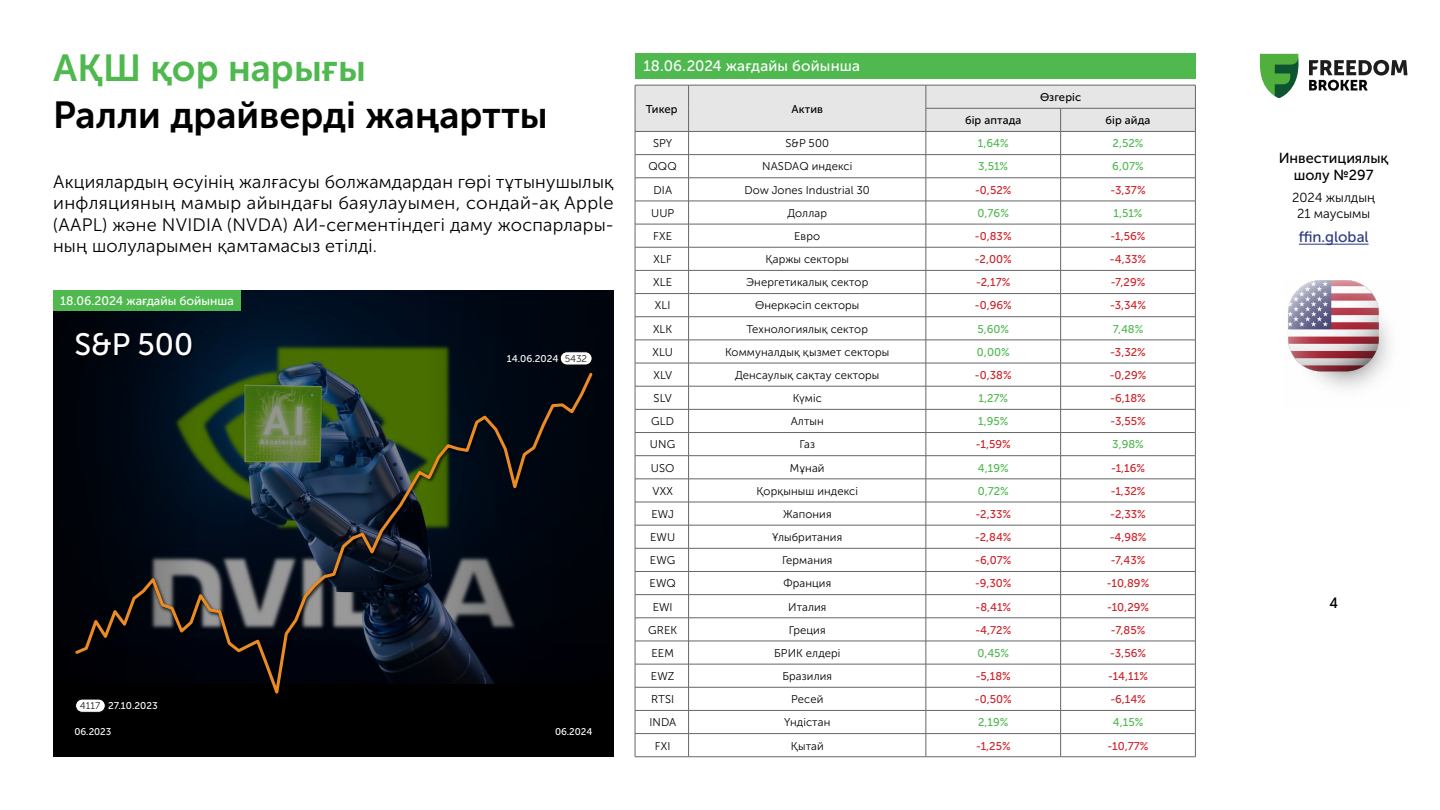
<style>
.page{position:relative;width:1440px;height:810px;background:#fff}
.page>*{position:absolute;margin:0;border:0;box-sizing:border-box;transform-origin:0 0}
.t1{font:37.5px "Museo Sans Cyrl 700";color:#000}
.t2{font:37.5px "Museo Sans Cyrl 700";color:#4fb84f}
.t3{font:30.83px "Museo Sans Cyrl 500";color:#fff}
.t4{font:18px/21.6px "Museo Sans Cyrl 300";letter-spacing:.01em;color:#000;text-align:justify}
.t5{font:15px "Museo Sans Cyrl 500";letter-spacing:.01em;color:#fff}
.t6{font:15px "Museo Sans Cyrl 500";color:#293882}
.t7{font:14.48px/17.4px "Museo Sans Cyrl 500";color:#000;text-align:center}
.t8{font:500 14.48px "Good Pro";color:#000}
.t9{font:13.05px/15.7px "Museo Sans Cyrl 300";color:#000;text-align:center}
.t10{font:12.23px "Museo Sans Cyrl 500";color:#fff}
.t11{font:11.25px "Museo Sans Cyrl 300";letter-spacing:.01em;color:#000}
.t12{font:11.25px "Museo Sans Cyrl 500";color:#cd2027}
.t13{font:11.25px "Museo Sans Cyrl 500";color:#4fb84f}
.t14{font:11.25px "Museo Sans Cyrl 500";letter-spacing:.01em;color:#000}
.t15{font:9.82px "Museo Sans Cyrl 500";color:#fff}
.t16{font:9.75px "Museo Sans Cyrl 500";color:#fff}
.s1{font-family:"Museo Sans Cyrl 300";color:#1d1c1b}
</style>
<div class="page">
<hr style="left:1299px;top:244px;width:70px;height:1px;background:#293882">
<svg style="left:1260px;top:54px;width:38px;height:44px"></svg>
<svg style="left:1309px;top:60px;width:98px;height:31px"></svg>
<img style="left:1288px;top:281px;width:102px;height:108px">
<svg style="left:635px;top:85px;width:561px;height:672px"></svg>
<hr style="left:635px;top:757px;width:54px;height:1px;background:#666">
<hr style="left:689px;top:757px;width:237px;height:1px;background:#666">
<hr style="left:926px;top:757px;width:135px;height:1px;background:#666">
<hr style="left:1061px;top:757px;width:135px;height:1px;background:#666">
<div style="left:635px;top:53px;width:561px;height:26px;background:#4fb84f"></div>
<img style="left:202px;top:290px;width:214px;height:80px">
<div style="left:53px;top:300px;width:149px;height:457px;background:linear-gradient(to right,#000004,#000f21)"></div>
<svg style="left:416px;top:290px;width:198px;height:303px;background:#020a10"></svg>
<div style="left:53px;top:593px;width:561px;height:164px;background:#000"></div>
<div style="left:75px;top:333px;width:119px;height:26px;background:#000;opacity:.75"></div>
<div style="left:76px;top:699px;width:29px;height:13px;background:#fff;border-radius:7px"></div>
<div style="left:75px;top:699px;width:31px;height:14px;border:1px solid #000;border-radius:7px"></div>
<div style="left:560px;top:352px;width:32px;height:13px;background:#fff;border-radius:7px"></div>
<div style="left:560px;top:351px;width:32px;height:14px;border:1px solid #000;border-radius:7px"></div>
<div style="left:53px;top:290px;width:188px;height:21px;background:#4fb84f"></div>
<svg style="left:73px;top:370px;width:522px;height:334px"></svg>
<h1 class="t2" style="left:53px;top:47px;width:314px">АҚШ қор нарығы</h1>
<h1 class="t1" style="left:53px;top:95px;width:496px">Ралли драйверді жаңартты</h1>
<h3 class="t4" style="left:53px;top:171px;width:562px">Акциялардың өсуінің жалғасуы болжамдардан гөрі тұтынушылық инфляцияның мамыр айындағы баяулауымен, сондай-ақ Apple (AAPL) және NVIDIA (NVDA) АИ-сегментіндегі даму жоспарлары&shy;ның шолуларымен қамтамасыз етілді.</h3>
<p class="t10" style="left:60px;top:294px;width:175px">18.06.2024 жағдайы бойынша</p>
<h2 class="t3" style="left:74px;top:328px;width:120px">S&amp;P 500</h2>
<p class="t15" style="left:80px;top:700px;width:79px"><span class="s1">4117</span> 27.10.2023</p>
<p class="t15" style="left:507px;top:353px;width:82px">14.06.2024 <span class="s1">5432</span></p>
<p class="t16" style="left:74px;top:727px;width:39px">06.2023</p>
<p class="t16" style="left:555px;top:727px;width:39px">06.2024</p>
<h3 class="t5" style="left:643px;top:58px;width:218px">18.06.2024 жағдайы бойынша</h3>
<p class="t14" style="left:646px;top:102px;width:33px">Тикер</p>
<p class="t14" style="left:791px;top:102px;width:33px">Актив</p>
<p class="t14" style="left:1040px;top:91px;width:43px">Өзгеріс</p>
<p class="t14" style="left:965px;top:114px;width:58px">бір аптада</p>
<p class="t14" style="left:1106px;top:114px;width:46px">бір айда</p>
<p class="t11" style="left:653px;top:137px;width:21px">SPY</p>
<p class="t11" style="left:785px;top:137px;width:45px">S&amp;P 500</p>
<p class="t13" style="left:978px;top:137px;width:32px">1,64%</p>
<p class="t13" style="left:1113px;top:137px;width:32px">2,52%</p>
<p class="t11" style="left:649px;top:160px;width:30px">QQQ</p>
<p class="t11" style="left:762px;top:160px;width:92px">NASDAQ индексі</p>
<p class="t13" style="left:978px;top:160px;width:31px">3,51%</p>
<p class="t13" style="left:1112px;top:160px;width:33px">6,07%</p>
<p class="t11" style="left:653px;top:184px;width:20px">DIA</p>
<p class="t11" style="left:745px;top:184px;width:127px">Dow Jones Industrial 30</p>
<p class="t12" style="left:975px;top:184px;width:38px">-0,52%</p>
<p class="t12" style="left:1110px;top:184px;width:37px">-3,37%</p>
<p class="t11" style="left:651px;top:207px;width:25px">UUP</p>
<p class="t11" style="left:787px;top:207px;width:41px">Доллар</p>
<p class="t13" style="left:978px;top:207px;width:33px">0,76%</p>
<p class="t13" style="left:1113px;top:207px;width:31px">1,51%</p>
<p class="t11" style="left:653px;top:230px;width:20px">FXE</p>
<p class="t11" style="left:794px;top:230px;width:27px">Евро</p>
<p class="t12" style="left:975px;top:230px;width:38px">-0,83%</p>
<p class="t12" style="left:1111px;top:230px;width:36px">-1,56%</p>
<p class="t11" style="left:654px;top:253px;width:20px">XLF</p>
<p class="t11" style="left:766px;top:253px;width:85px">Қаржы секторы</p>
<p class="t12" style="left:975px;top:253px;width:38px">-2,00%</p>
<p class="t12" style="left:1110px;top:253px;width:38px">-4,33%</p>
<p class="t11" style="left:653px;top:276px;width:20px">XLE</p>
<p class="t11" style="left:746px;top:276px;width:124px">Энергетикалық сектор</p>
<p class="t12" style="left:976px;top:276px;width:36px">-2,17%</p>
<p class="t12" style="left:1111px;top:276px;width:36px">-7,29%</p>
<p class="t11" style="left:655px;top:299px;width:17px">XLI</p>
<p class="t11" style="left:755px;top:299px;width:106px">Өнеркәсіп секторы</p>
<p class="t12" style="left:975px;top:299px;width:38px">-0,96%</p>
<p class="t12" style="left:1110px;top:299px;width:37px">-3,34%</p>
<p class="t11" style="left:653px;top:323px;width:21px">XLK</p>
<p class="t11" style="left:747px;top:323px;width:123px">Технологиялық сектор</p>
<p class="t13" style="left:977px;top:323px;width:33px">5,60%</p>
<p class="t13" style="left:1113px;top:323px;width:32px">7,48%</p>
<p class="t11" style="left:652px;top:346px;width:22px">XLU</p>
<p class="t11" style="left:725px;top:346px;width:166px">Коммуналдық қызмет секторы</p>
<p class="t13" style="left:977px;top:346px;width:34px">0,00%</p>
<p class="t12" style="left:1110px;top:346px;width:37px">-3,32%</p>
<p class="t11" style="left:653px;top:369px;width:20px">XLV</p>
<p class="t11" style="left:735px;top:369px;width:146px">Денсаулық сақтау секторы</p>
<p class="t12" style="left:975px;top:369px;width:38px">-0,38%</p>
<p class="t12" style="left:1110px;top:369px;width:38px">-0,29%</p>
<p class="t11" style="left:654px;top:392px;width:20px">SLV</p>
<p class="t11" style="left:793px;top:392px;width:31px">Күміс</p>
<p class="t13" style="left:978px;top:392px;width:31px">1,27%</p>
<p class="t12" style="left:1110px;top:392px;width:37px">-6,18%</p>
<p class="t11" style="left:651px;top:415px;width:24px">GLD</p>
<p class="t11" style="left:791px;top:415px;width:35px">Алтын</p>
<p class="t13" style="left:978px;top:415px;width:32px">1,95%</p>
<p class="t12" style="left:1110px;top:415px;width:37px">-3,55%</p>
<p class="t11" style="left:650px;top:438px;width:27px">UNG</p>
<p class="t11" style="left:799px;top:438px;width:17px">Газ</p>
<p class="t12" style="left:976px;top:438px;width:36px">-1,59%</p>
<p class="t13" style="left:1112px;top:438px;width:33px">3,98%</p>
<p class="t11" style="left:651px;top:462px;width:25px">USO</p>
<p class="t11" style="left:790px;top:462px;width:36px">Мұнай</p>
<p class="t13" style="left:978px;top:462px;width:32px">4,19%</p>
<p class="t12" style="left:1111px;top:462px;width:36px">-1,16%</p>
<p class="t11" style="left:653px;top:485px;width:22px">VXX</p>
<p class="t11" style="left:757px;top:485px;width:103px">Қорқыныш индексі</p>
<p class="t13" style="left:978px;top:485px;width:33px">0,72%</p>
<p class="t12" style="left:1111px;top:485px;width:36px">-1,32%</p>
<p class="t11" style="left:651px;top:508px;width:24px">EWJ</p>
<p class="t11" style="left:783px;top:508px;width:50px">Жапония</p>
<p class="t12" style="left:976px;top:508px;width:37px">-2,33%</p>
<p class="t12" style="left:1110px;top:508px;width:37px">-2,33%</p>
<p class="t11" style="left:650px;top:531px;width:27px">EWU</p>
<p class="t11" style="left:772px;top:531px;width:72px">Ұлыбритания</p>
<p class="t12" style="left:975px;top:531px;width:38px">-2,84%</p>
<p class="t12" style="left:1110px;top:531px;width:38px">-4,98%</p>
<p class="t11" style="left:650px;top:554px;width:27px">EWG</p>
<p class="t11" style="left:782px;top:554px;width:52px">Германия</p>
<p class="t12" style="left:975px;top:554px;width:38px">-6,07%</p>
<p class="t12" style="left:1111px;top:554px;width:36px">-7,43%</p>
<p class="t11" style="left:650px;top:577px;width:28px">EWQ</p>
<p class="t11" style="left:783px;top:577px;width:49px">Франция</p>
<p class="t12" style="left:975px;top:577px;width:38px">-9,30%</p>
<p class="t12" style="left:1107px;top:577px;width:44px">-10,89%</p>
<p class="t11" style="left:653px;top:601px;width:22px">EWI</p>
<p class="t11" style="left:788px;top:601px;width:40px">Италия</p>
<p class="t12" style="left:975px;top:601px;width:37px">-8,41%</p>
<p class="t12" style="left:1107px;top:601px;width:44px">-10,29%</p>
<p class="t11" style="left:648px;top:624px;width:30px">GREK</p>
<p class="t11" style="left:789px;top:624px;width:38px">Греция</p>
<p class="t12" style="left:975px;top:624px;width:37px">-4,72%</p>
<p class="t12" style="left:1111px;top:624px;width:36px">-7,85%</p>
<p class="t11" style="left:652px;top:647px;width:24px">EEM</p>
<p class="t11" style="left:774px;top:647px;width:68px">БРИК елдері</p>
<p class="t13" style="left:977px;top:647px;width:33px">0,45%</p>
<p class="t12" style="left:1110px;top:647px;width:37px">-3,56%</p>
<p class="t11" style="left:651px;top:670px;width:25px">EWZ</p>
<p class="t11" style="left:782px;top:670px;width:51px">Бразилия</p>
<p class="t12" style="left:976px;top:670px;width:37px">-5,18%</p>
<p class="t12" style="left:1108px;top:670px;width:41px">-14,11%</p>
<p class="t11" style="left:651px;top:693px;width:25px">RTSI</p>
<p class="t11" style="left:791px;top:693px;width:34px">Ресей</p>
<p class="t12" style="left:975px;top:693px;width:38px">-0,50%</p>
<p class="t12" style="left:1110px;top:693px;width:37px">-6,14%</p>
<p class="t11" style="left:649px;top:716px;width:29px">INDA</p>
<p class="t11" style="left:784px;top:716px;width:48px">Үндістан</p>
<p class="t13" style="left:978px;top:716px;width:32px">2,19%</p>
<p class="t13" style="left:1113px;top:716px;width:32px">4,15%</p>
<p class="t11" style="left:655px;top:740px;width:17px">FXI</p>
<p class="t11" style="left:791px;top:740px;width:34px">Қытай</p>
<p class="t12" style="left:976px;top:739px;width:36px">-1,25%</p>
<p class="t12" style="left:1108px;top:739px;width:42px">-10,77%</p>
<p class="t7" style="left:1279px;top:149px;width:111px">Инвестициялық шолу №297</p>
<p class="t9" style="left:1292px;top:190px;width:84px">2024 жылдың<br>21 маусымы</p>
<h3 class="t6" style="left:1299px;top:229px;width:71px">ffin.global</h3>
<p class="t8" style="left:1330px;top:595px;width:9px">4</p>
</div>
